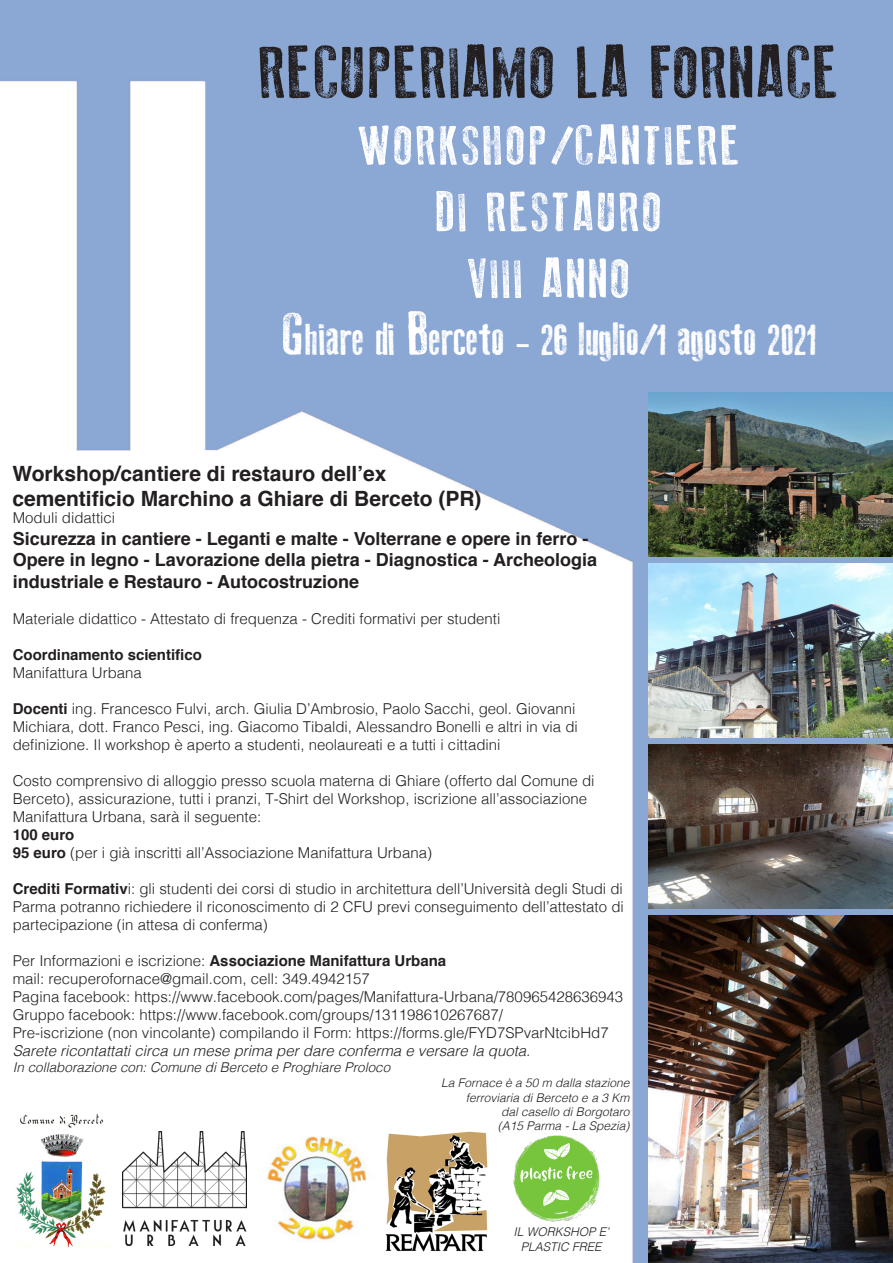
<style>
.page{position:relative;width:893px;height:1263px;background:#fff}
.page>*{position:absolute;margin:0;border:0;box-sizing:border-box;transform-origin:0 0}
.t1{font:73.5px "Old Press";letter-spacing:.02em;color:#231f20}
.t2{font:55.5px "Old Press";letter-spacing:.05em;color:#fff}
.t3{font:45px "Old Press";color:#fff}
.t4{font:700 21px "Helvetica";color:#231f20}
.t5{font:700 18px/21.6px "Helvetica";color:#231f20}
.t6{font:300 15px/18px "Helvetica";color:#231f20}
.t7{font:700 15px "Helvetica";color:#231f20}
.t8{font:italic 300 15px "Helvetica";color:#231f20}
.t9{font:italic 300 13.5px "Helvetica";color:#231f20}
.t10{font:italic 300 12px/14.4px "Helvetica";color:#231f20;text-align:right}
.s1{font-size:60px}
.s2{font-weight:700}
.s3{font-weight:300}
</style>
<div class="page">
<img style="left:0;top:0;width:893px;height:1263px">
<img style="left:264px;top:1129px;width:112px;height:119px">
<img style="left:123px;top:1131px;width:123px;height:115px">
<img style="left:12px;top:1113px;width:99px;height:139px">
<img style="left:385px;top:1131px;width:102px;height:120px">
<img style="left:648px;top:916px;width:244px;height:347px">
<img style="left:648px;top:564px;width:244px;height:173px">
<img style="left:648px;top:393px;width:245px;height:163px">
<img style="left:648px;top:744px;width:245px;height:165px">
<img style="left:506px;top:1130px;width:101px;height:95px">
<p class="t1" style="left:259px;top:31px;width:581px">RECUPERIAMO LA FORNACE</p>
<p class="t2" style="left:358px;top:114px;width:383px">WORKSHOP/CANTIERE</p>
<p class="t2" style="left:436px;top:181px;width:228px">DI RESTAURO</p>
<p class="t2" style="left:468px;top:248px;width:164px">VIII ANNO</p>
<p class="t3" style="left:282px;top:314px;width:535px"><span class="s1">G</span>hiare di <span class="s1">B</span>erceto - 26 luglio/1 agosto 2021</p>
<p class="t4" style="left:12px;top:456px;width:376px">Workshop/cantiere di restauro dell’ex</p>
<p class="t4" style="left:12px;top:482px;width:471px">cementificio Marchino a Ghiare di Berceto (PR)</p>
<p class="t6" style="left:13px;top:508px;width:104px">Moduli didattici</p>
<p class="t5" style="left:13px;top:528px;width:586px">Sicurezza in cantiere - Leganti e malte - Volterrane e opere in ferro -<br>Opere in legno - Lavorazione della pietra - Diagnostica - Archeologia industriale e Restauro - Autocostruzione</p>
<p class="t6" style="left:13px;top:609px;width:489px">Materiale didattico - Attestato di frequenza - Crediti formativi per studenti</p>
<p class="t7" style="left:13px;top:643px;width:191px">Coordinamento scientifico</p>
<p class="t6" style="left:13px;top:663px;width:131px">Manifattura Urbana</p>
<p class="t6" style="left:13px;top:699px;width:567px"><span class="s2">Docenti</span> ing. Francesco Fulvi, arch. Giulia D’Ambrosio, Paolo Sacchi, geol. Giovanni<br>Michiara, dott. Franco Pesci, ing. Giacomo Tibaldi, Alessandro Bonelli e altri in via di definizione. Il workshop è aperto a studenti, neolaureati e a tutti i cittadini</p>
<p class="t6" style="left:13px;top:771px;width:583px">Costo comprensivo di alloggio presso scuola materna di Ghiare (offerto dal Comune di<br>Berceto), assicurazione, tutti i pranzi, T-Shirt del Workshop, iscrizione all’associazione<br>Manifattura Urbana, sarà il seguente:</p>
<p class="t7" style="left:13px;top:823px;width:63px">100 euro</p>
<p class="t6" style="left:13px;top:843px;width:421px"><span class="s2">95 euro</span> (per i già inscritti all’Associazione Manifattura Urbana)</p>
<p class="t6" style="left:13px;top:879px;width:613px;text-align:justify"><span class="s2">Crediti Formativ</span>i: gli studenti dei corsi di studio in architettura dell’Università degli Studi di Parma potranno richiedere il riconoscimento di 2 CFU previ conseguimento dell’attestato di partecipazione (in attesa di conferma)</p>
<p class="t7" style="left:13px;top:949px;width:435px"><span class="s3">Per Informazioni e iscrizione:</span> Associazione Manifattura Urbana</p>
<p class="t6" style="left:13px;top:969px;width:359px">mail: recuperofornace@gmail.com, cell: 349.4942157</p>
<p class="t6" style="left:13px;top:987px;width:612px">Pagina facebook: https://www.facebook.com/pages/Manifattura-Urbana/780965428636943</p>
<p class="t6" style="left:13px;top:1005px;width:492px">Gruppo facebook: https://www.facebook.com/groups/131198610267687/</p>
<p class="t6" style="left:13px;top:1023px;width:597px">Pre-iscrizione (non vincolante) compilando il Form: https://forms.gle/FYD7SPvarNtcibHd7</p>
<p class="t8" style="left:13px;top:1038px;width:519px">Sarete ricontattati circa un mese prima per dare conferma e versare la quota.</p>
<p class="t9" style="left:13px;top:1056px;width:379px">In collaborazione con: Comune di Berceto e Proghiare Proloco</p>
<p class="t10" style="left:441px;top:1075px;width:190px">La Fornace è a 50 m dalla stazione ferroviaria di Berceto e a 3 Km</p>
<p class="t10" style="left:501px;top:1104px;width:130px">dal casello di Borgotaro</p>
<p class="t10" style="left:498px;top:1118px;width:133px">(A15 Parma - La Spezia)</p>
<p class="t10" style="left:514px;top:1224px;width:97px;text-align:center">IL WORKSHOP E’<br>PLASTIC FREE</p>
</div>
